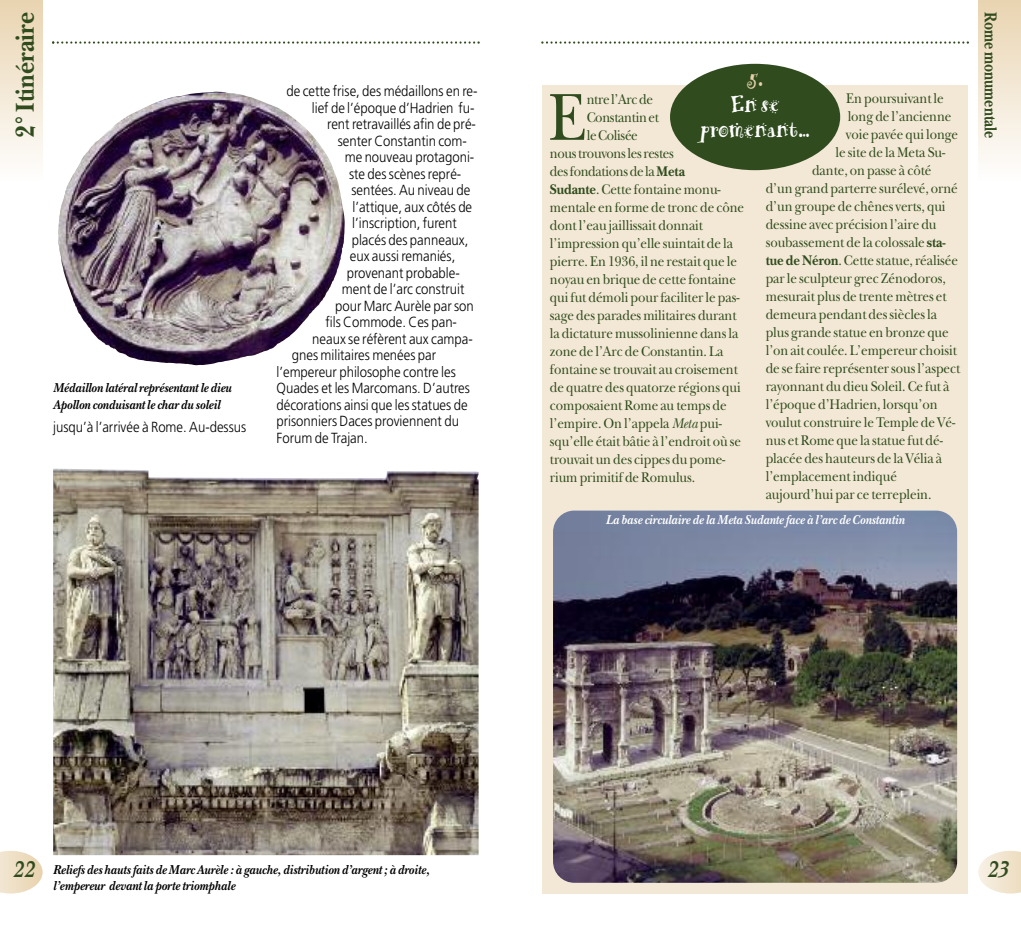
<style>
.page{position:relative;width:1021px;height:936px;background:#fff}
.page>*{position:absolute;margin:0;border:0;box-sizing:border-box;transform-origin:0 0}
.t1{font:69.15px "New Baskerville";color:#304c1e;scale:.9 1}
.t2{font:700 27px "New Baskerville";color:#304c1e;scale:.9 1}
.t3{font:700 24px/25.5px "Funstuff";letter-spacing:-.01em;color:#fff;text-align:center;scale:.86 1}
.t4{font:italic 700 24px "New Baskerville";color:#304c1e;scale:.9 1}
.t5{font:700 24px "Funstuff";color:#e8d1ac;scale:.86 1}
.t6{font:700 18px "New Baskerville";color:#304c1e;scale:.8 1}
.t7{font:14.7px "New Baskerville";letter-spacing:-.005em;color:#304c1e;scale:.9 1}
.t8{font:300 14.7px "Frutiger";color:#000;scale:.9 1}
.t9{font:14.7px "New Baskerville";letter-spacing:-.025em;color:#304c1e;scale:.9 1}
.t10{font:italic 700 13.5px/16.2px "New Baskerville";color:#000;scale:.9 1}
.t11{font:italic 700 13.5px "New Baskerville";color:#fff;scale:.9 1}
.s1{font-weight:700}
.s2{font-style:italic}
</style>
<div class="page">
<svg style="left:52px;top:41px;width:427px;height:3px"></svg>
<svg style="left:0;top:851px;width:43px;height:42px"></svg>
<svg style="left:541px;top:41px;width:427px;height:3px"></svg>
<svg style="left:978px;top:851px;width:42px;height:42px"></svg>
<div style="left:978px;top:0;width:42px;height:181px;background:linear-gradient(to bottom,#e9d4b1,#fffefe)"></div>
<div style="left:542px;top:85px;width:425px;height:808px;background:#f3e8d5"></div>
<div style="left:670px;top:64px;width:170px;height:106px;background:#304c1e;border-radius:50%"></div>
<img style="left:553px;top:510px;width:404px;height:372px;border-radius:21px">
<img style="left:53px;top:468px;width:425px;height:387px">
<div style="left:0;top:0;width:43px;height:181px;background:linear-gradient(to bottom,#e9d4b1,#fffefe)"></div>
<svg style="left:58px;top:91px;width:173px;height:275px"></svg>
<img style="left:226px;top:92px;width:119px;height:268px">
<h2 class="t2" style="left:9px;top:138px;width:141px;rotate:-90deg">2° Itinéraire</h2>
<p class="t10" style="left:53px;top:379px;width:200px">Médaillon latéral représentant le dieu<br>Apollon conduisant le char du soleil</p>
<p class="t8" style="left:53px;top:420px;width:216px">jusqu’à l’arrivée à Rome. Au-dessus</p>
<p class="t8" style="left:286px;top:85px;width:214px">de cette frise, des médaillons en re-</p>
<p class="t8" style="left:312px;top:101px;width:182px">lief de l’époque d’Hadrien fu-</p>
<p class="t8" style="left:327px;top:118px;width:167px">rent retravaillés afin de pré-</p>
<p class="t8" style="left:338px;top:134px;width:145px">senter Constantin com-</p>
<p class="t8" style="left:345px;top:151px;width:145px">me nouveau protagoni-</p>
<p class="t8" style="left:349px;top:167px;width:126px">ste des scènes repré-</p>
<p class="t8" style="left:351px;top:184px;width:134px">sentées. Au niveau de</p>
<p class="t8" style="left:352px;top:200px;width:135px">l’attique, aux côtés de</p>
<p class="t8" style="left:352px;top:217px;width:118px">l’inscription, furent</p>
<p class="t8" style="left:352px;top:233px;width:131px">placés des panneaux,</p>
<p class="t8" style="left:350px;top:250px;width:119px">eux aussi remaniés,</p>
<p class="t8" style="left:347px;top:266px;width:127px">provenant probable-</p>
<p class="t8" style="left:342px;top:283px;width:137px">ment de l’arc construit</p>
<p class="t8" style="left:335px;top:299px;width:156px">pour Marc Aurèle par son</p>
<p class="t8" style="left:325px;top:316px;width:148px">fils Commode. Ces pan-</p>
<p class="t8" style="left:312px;top:332px;width:180px">neaux se réfèrent aux campa-</p>
<p class="t8" style="left:292px;top:349px;width:162px">gnes militaires menées par</p>
<p class="t8" style="left:276px;top:365px;width:201px">l’empereur philosophe contre les</p>
<p class="t8" style="left:276px;top:382px;width:216px">Quades et les Marcomans. D’autres</p>
<p class="t8" style="left:276px;top:398px;width:214px">décorations ainsi que les statues de</p>
<p class="t8" style="left:276px;top:415px;width:204px">prisonniers Daces proviennent du</p>
<p class="t8" style="left:276px;top:431px;width:103px">Forum de Trajan.</p>
<h3 class="t5" style="left:747px;top:64px;width:21px">5.</h3>
<h3 class="t3" style="left:700px;top:92px;width:129px">En se promenant…</h3>
<p class="t7" style="left:846px;top:93px;width:110px">En poursuivant le</p>
<p class="t7" style="left:847px;top:111px;width:117px">long de l’ancienne</p>
<p class="t7" style="left:846px;top:129px;width:126px">voie pavée qui longe</p>
<p class="t7" style="left:835px;top:147px;width:123px">le site de la Meta Su-</p>
<p class="t7" style="left:812px;top:165px;width:134px">dante, on passe à côté</p>
<p class="t7" style="left:765px;top:183px;width:215px">d’un grand parterre surélevé, orné</p>
<p class="t7" style="left:765px;top:201px;width:201px">d’un groupe de chênes verts, qui</p>
<p class="t7" style="left:765px;top:219px;width:191px">dessine avec précision l’aire du</p>
<p class="t7" style="left:765px;top:237px;width:201px">soubassement de la colossale <span class="s1">sta-</span></p>
<p class="t7" style="left:765px;top:255px;width:215px"><span class="s1">tue de Néron</span>. Cette statue, réalisée</p>
<p class="t7" style="left:765px;top:273px;width:201px">par le sculpteur grec Zénodoros,</p>
<p class="t7" style="left:765px;top:291px;width:202px">mesurait plus de trente mètres et</p>
<p class="t7" style="left:765px;top:309px;width:192px">demeura pendant des siècles la</p>
<p class="t7" style="left:765px;top:327px;width:205px">plus grande statue en bronze que</p>
<p class="t7" style="left:765px;top:345px;width:214px">l’on ait coulée. L’empereur choisit</p>
<p class="t7" style="left:765px;top:363px;width:218px">de se faire représenter sous l’aspect</p>
<p class="t7" style="left:765px;top:381px;width:206px">rayonnant du dieu Soleil. Ce fut à</p>
<p class="t7" style="left:765px;top:399px;width:192px">l’époque d’Hadrien, lorsqu’on</p>
<p class="t7" style="left:765px;top:417px;width:212px">voulut construire le Temple de Vé-</p>
<p class="t7" style="left:765px;top:435px;width:198px">nus et Rome que la statue fut dé-</p>
<p class="t7" style="left:765px;top:453px;width:198px">placée des hauteurs de la Vélia à</p>
<p class="t7" style="left:765px;top:471px;width:147px">l’emplacement indiqué</p>
<p class="t7" style="left:765px;top:489px;width:186px">aujourd’hui par ce terreplein.</p>
<h1 class="t1" style="left:548px;top:94px;width:44px">E</h1>
<p class="t9" style="left:586px;top:94px;width:75px">ntrel’Arcde</p>
<p class="t9" style="left:586px;top:112px;width:82px">Constantinet</p>
<p class="t9" style="left:586px;top:130px;width:58px">leColisée</p>
<p class="t9" style="left:550px;top:148px;width:139px">noustrouvonsles restes</p>
<p class="t9" style="left:550px;top:166px;width:152px">desfondationsdela<span class="s1">Meta</span></p>
<p class="t7" style="left:550px;top:184px;width:191px"><span class="s1">Sudante</span>. Cette fontaine monu-</p>
<p class="t7" style="left:550px;top:202px;width:217px">mentale en forme de tronc de cône</p>
<p class="t7" style="left:550px;top:220px;width:172px">dont l’eau jaillissait donnait</p>
<p class="t7" style="left:550px;top:238px;width:205px">l’impression qu’elle suintait de la</p>
<p class="t7" style="left:550px;top:256px;width:209px">pierre. En 1936, il ne restait que le</p>
<p class="t7" style="left:550px;top:274px;width:208px">noyau en brique de cette fontaine</p>
<p class="t7" style="left:550px;top:292px;width:212px">qui fut démoli pour faciliter le pas-</p>
<p class="t7" style="left:550px;top:310px;width:209px">sage des parades militaires durant</p>
<p class="t7" style="left:550px;top:328px;width:211px">la dictature mussolinienne dans la</p>
<p class="t7" style="left:550px;top:346px;width:194px">zone de l’Arc de Constantin. La</p>
<p class="t7" style="left:550px;top:364px;width:210px">fontaine se trouvait au croisement</p>
<p class="t7" style="left:550px;top:382px;width:213px">de quatre des quatorze régions qui</p>
<p class="t7" style="left:550px;top:400px;width:198px">composaient Rome au temps de</p>
<p class="t7" style="left:550px;top:418px;width:192px">l’empire. On l’appela <span class="s2">Meta</span> pui-</p>
<p class="t7" style="left:550px;top:436px;width:214px">squ’elle était bâtie à l’endroit où se</p>
<p class="t7" style="left:550px;top:454px;width:196px">trouvait un des cippes du pome-</p>
<p class="t7" style="left:550px;top:472px;width:163px">rium primitif de Romulus.</p>
<p class="t11" style="left:605px;top:511px;width:333px">La base circulaire de la Meta Sudante face à l’arc de Constantin</p>
<p class="t6" style="left:1001px;top:12px;width:159px;rotate:90deg">Rome monumentale</p>
<h3 class="t4" style="left:13px;top:854px;width:25px">22</h3>
<p class="t10" style="left:53px;top:860px;width:419px">Reliefs des hautsfaits de Marc Aurèle : à gauche, distribution d’argent ; à droite, l’empereur devant la porte triomphale</p>
<h3 class="t4" style="left:986px;top:854px;width:25px">23</h3>
</div>
